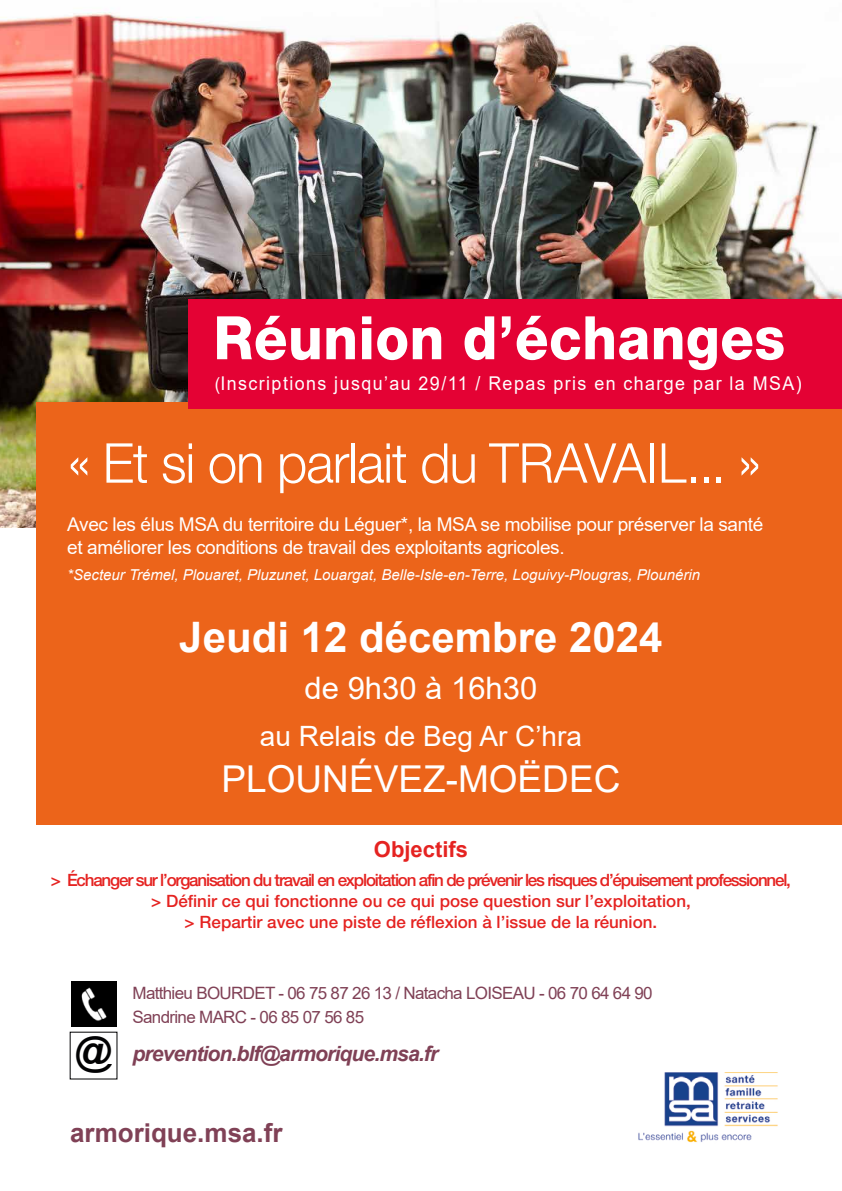
<style>
.page{position:relative;width:842px;height:1191px;background:#fff}
.page>*{position:absolute;margin:0;border:0;box-sizing:border-box;transform-origin:0 0}
.t1{font:800 60px "Helvetica Neue LT Std";letter-spacing:.01em;color:#fff;scale:.92 1}
.t2{font:300 55px "Helvetica Neue LT Std";letter-spacing:-.02em;color:#fff;scale:.96 1}
.t3{font:700 42px "Arial";color:#fff}
.t4{font:37px "Arial";color:#fff}
.t5{font:31px "Arial";color:#fff}
.t6{font:28px "Arial";color:#fff}
.t7{font:700 26px "Arial";color:#804156}
.t8{font:700 22px "Arial";color:#e52321}
.t9{font:italic 700 21px "Arial";letter-spacing:-.04em;color:#804156}
.t10{font:19px/22.8px "Arial";letter-spacing:-.02em;color:#fff}
.t11{font:19px "Arial";letter-spacing:.08em;color:#fff;scale:.94 1}
.t12{font:500 17px/20.7px "Helvetica Neue LT Std";letter-spacing:-.07em;color:#e52321;text-align:center}
.t13{font:17px/24.7px "Arial";letter-spacing:-.04em;color:#804156}
.t14{font:italic 15px "Arial";color:#fff}
.s1{font-size:17.5px}
.s2{font-size:59px}
.s3{font-size:38px;color:#020203}
</style>
<div class="page">
<img style="left:0;top:12px;width:842px;height:515px">
<div style="left:36px;top:403px;width:806px;height:422px;background:#ec641a"></div>
<div style="left:189px;top:299px;width:653px;height:109px;background:#e40234"></div>
<img style="left:638px;top:1072px;width:140px;height:71px">
<img style="left:72px;top:981px;width:45px;height:45px">
<h1 class="t1" style="left:213px;top:302px;width:623px">Réunion d’échanges</h1>
<p class="t11" style="left:215px;top:370px;width:626px"><span class="s1">(</span>Inscriptions jusqu’au 29/11 / Repas pris en charge par la MSA)</p>
<h2 class="t2" style="left:67px;top:429px;width:725px"><span class="s2">«</span> Et si on parlait du TRAVAIL... <span class="s2">»</span></h2>
<p class="t10" style="left:67px;top:513px;width:697px">Avec les élus MSA du territoire du Léguer*, la MSA se mobilise pour préserver la santé et améliorer les conditions de travail des exploitants agricoles.</p>
<p class="t14" style="left:67px;top:565px;width:634px">*Secteur Trémel, Plouaret, Pluzunet, Louargat, Belle-Isle-en-Terre, Loguivy-Plougras, Plounérin</p>
<h3 class="t3" style="left:179px;top:608px;width:485px">Jeudi 12 décembre 2024</h3>
<h3 class="t5" style="left:305px;top:667px;width:234px">de 9h30 à 16h30</h3>
<h3 class="t6" style="left:260px;top:716px;width:324px">au Relais de Beg Ar C’hra</h3>
<h3 class="t4" style="left:222px;top:754px;width:400px">PLOUNÉVEZ-MOËDEC</h3>
<p class="t8" style="left:374px;top:833px;width:96px">Objectifs</p>
<p class="t12" style="left:51px;top:870px;width:741px">&gt; Échanger sur l’organisation du travail en exploitation afin de prévenir les risques d’épuisement professionnel, &gt; Définir ce qui fonctionne ou ce qui pose question sur l’exploitation,<br>&gt; Repartir avec une piste de réflexion à l’issue de la réunion.</p>
<p class="t13" style="left:133px;top:980px;width:522px">Matthieu BOURDET - 06 75 87 26 13 / Natacha LOISEAU - 06 70 64 64 90<br>Sandrine MARC - 06 85 07 56 85</p>
<p class="t9" style="left:74px;top:1039px;width:366px"><span class="s3">@</span> prevention.blf@armorique.msa.fr</p>
<h3 class="t7" style="left:70px;top:1114px;width:214px">armorique.msa.fr</h3>
</div>
